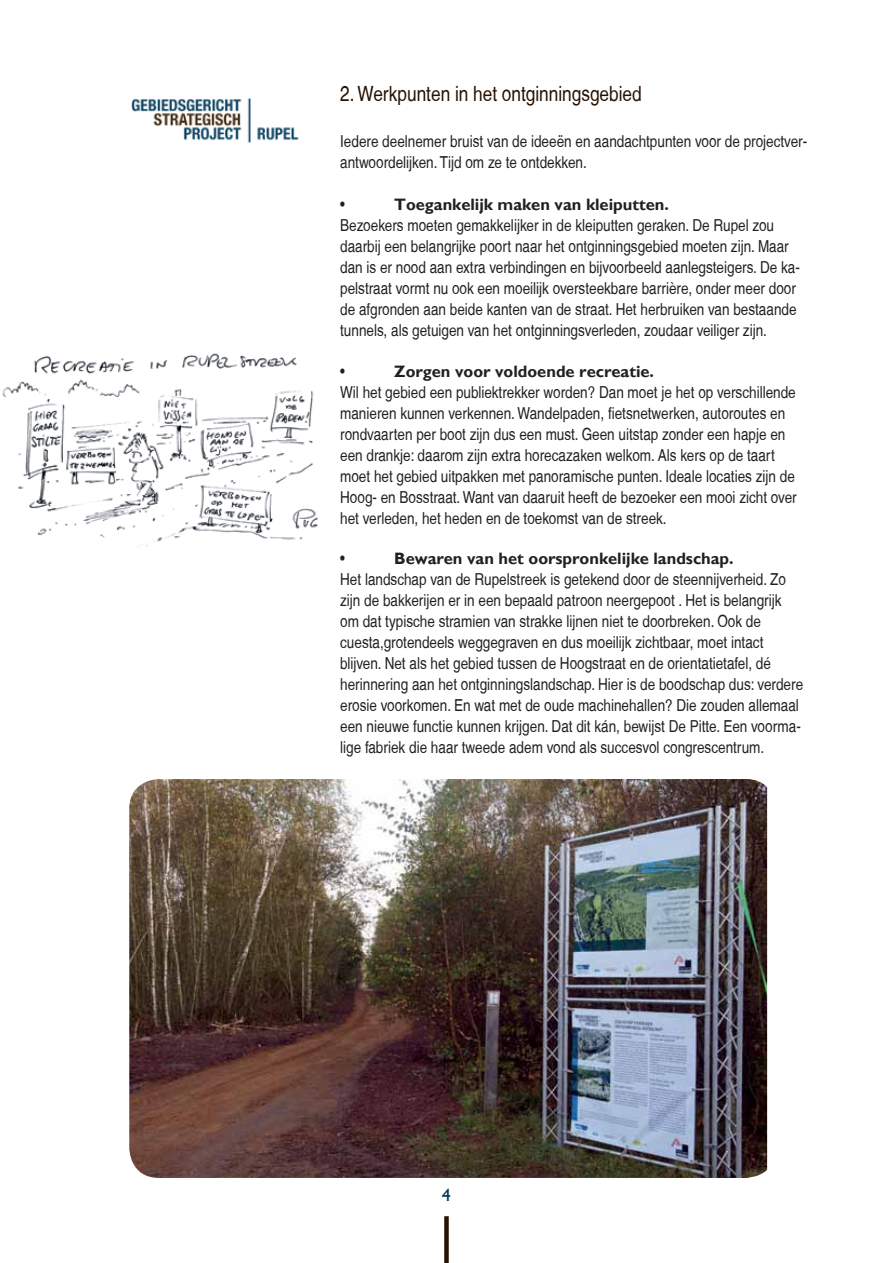
<style>
.page{position:relative;width:893px;height:1263px;background:#fff}
.page>*{position:absolute;margin:0;border:0;box-sizing:border-box;transform-origin:0 0}
.t1{font:condensed 21px "Helvetica";color:#271100}
.t2{font:18px "Gill Sans";color:#00395a}
.t3{font:condensed 16.5px/21px "Helvetica";color:#231f20}
.t4{font:700 16.5px "Gill Sans";color:#231f20}
</style>
<div class="page">
<img style="left:131px;top:98px;width:168px;height:45px">
<div style="left:444px;top:1216px;width:5px;height:47px;background:#271100"></div>
<img style="left:2px;top:353px;width:316px;height:194px">
<img style="left:129px;top:779px;width:638px;height:399px">
<p class="t1" style="left:340px;top:81px;width:303px">2. Werkpunten in het ontginningsgebied</p>
<p class="t3" style="left:340px;top:130px;width:469px">Iedere deelnemer bruist van de ideeën en aandachtpunten voor de projectver&shy;antwoordelijken. Tijd om ze te ontdekken.</p>
<p class="t3" style="left:340px;top:193px;width:6px">•</p>
<p class="t4" style="left:394px;top:194px;width:276px">Toegankelijk maken van kleiputten.</p>
<p class="t3" style="left:340px;top:214px;width:461px">Bezoekers moeten gemakkelijker in de kleiputten geraken. De Rupel zou daarbij een belangrijke poort naar het ontginningsgebied moeten zijn. Maar dan is er nood aan extra verbindingen en bijvoorbeeld aanlegsteigers. De ka&shy;pelstraat vormt nu ook een moeilijk oversteekbare barrière, onder meer door de afgronden aan beide kanten van de straat. Het herbruiken van bestaande tunnels, als getuigen van het ontginningsverleden, zoudaar veiliger zijn.</p>
<p class="t3" style="left:340px;top:360px;width:6px">•</p>
<p class="t4" style="left:394px;top:361px;width:261px">Zorgen voor voldoende recreatie.</p>
<p class="t3" style="left:340px;top:381px;width:458px">Wil het gebied een publiektrekker worden? Dan moet je het op verschillende manieren kunnen verkennen. Wandelpaden, fietsnetwerken, autoroutes en rondvaarten per boot zijn dus een must. Geen uitstap zonder een hapje en een drankje: daarom zijn extra horecazaken welkom. Als kers op de taart moet het gebied uitpakken met panoramische punten. Ideale locaties zijn de Hoog- en Bosstraat. Want van daaruit heeft de bezoeker een mooi zicht over het verleden, het heden en de toekomst van de streek.</p>
<p class="t3" style="left:340px;top:548px;width:6px">•</p>
<p class="t4" style="left:394px;top:549px;width:341px">Bewaren van het oorspronkelijke landschap.</p>
<p class="t3" style="left:340px;top:569px;width:464px">Het landschap van de Rupelstreek is getekend door de steennijverheid. Zo zijn de bakkerijen er in een bepaald patroon neergepoot . Het is belangrijk om dat typische stramien van strakke lijnen niet te doorbreken. Ook de cuesta,grotendeels weggegraven en dus moeilijk zichtbaar, moet intact blijven. Net als het gebied tussen de Hoogstraat en de orientatietafel, dé herinnering aan het ontginningslandschap. Hier is de boodschap dus: verdere erosie voorkomen. En wat met de oude machinehallen? Die zouden allemaal een nieuwe functie kunnen krijgen. Dat dit kán, bewijst De Pitte. Een voorma&shy;lige fabriek die haar tweede adem vond als succesvol congrescentrum.</p>
<p class="t2" style="left:442px;top:1184px;width:10px">4</p>
</div>
